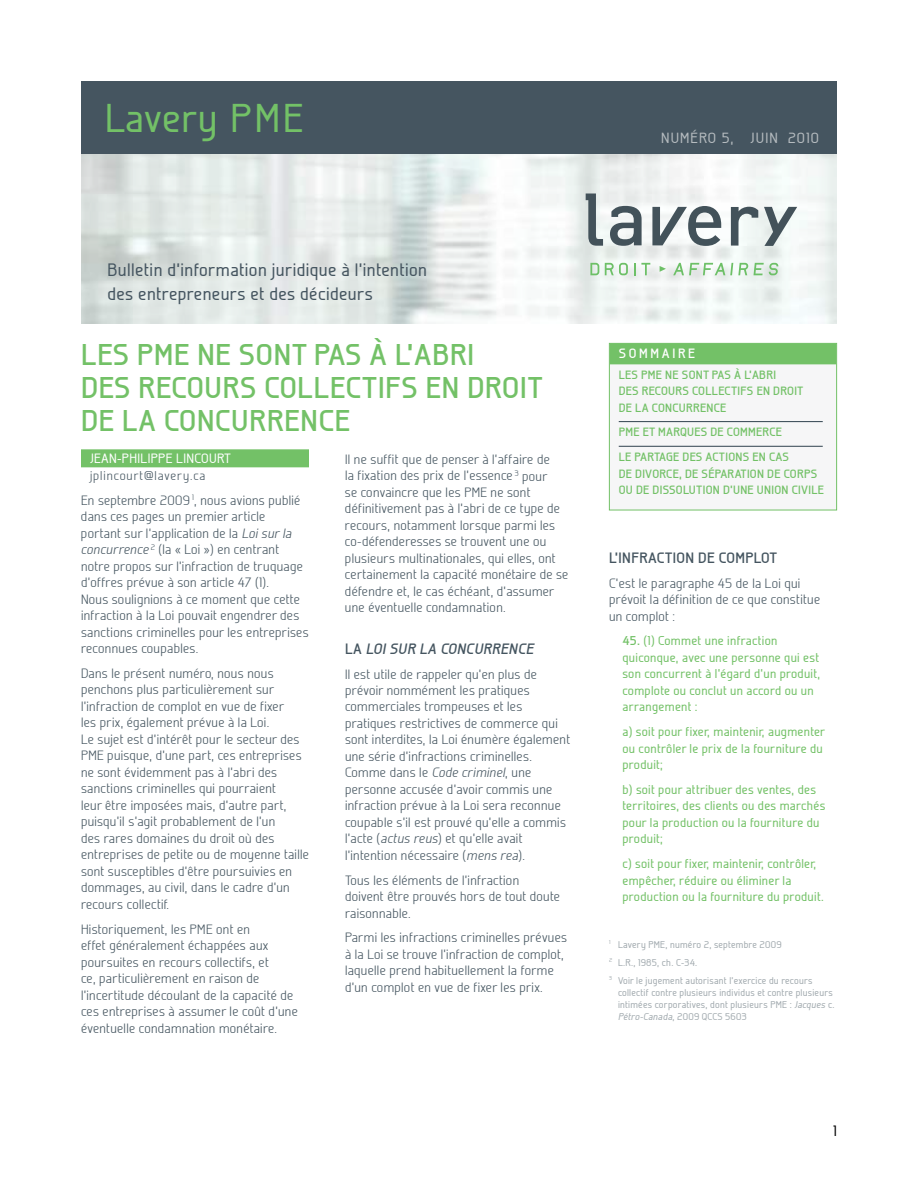
<style>
.page{position:relative;width:918px;height:1188px;background:#fff}
.page>*{position:absolute;margin:0;border:0;box-sizing:border-box;transform-origin:0 0}
.t1{font:500 40.2px "Galette";letter-spacing:.015em;color:#73c167}
.t2{font:700 30px/33px "Galette";letter-spacing:.025em;color:#73c167}
.t3{font:500 18px/24px "Galette";letter-spacing:.025em;color:#455560}
.t4{font:italic 700 15px "Galette";letter-spacing:.025em;color:#455560}
.t5{font:700 15px "Galette";letter-spacing:.025em;color:#455560}
.t6{font:500 15px "Galette";color:#000}
.t7{font:500 14.7px "Galette";letter-spacing:.075em;color:#b5bbbf}
.t8{font:300 13.5px/16.5px "Galette";letter-spacing:.025em;color:#455560}
.t9{font:500 13.5px "Galette";letter-spacing:.025em;color:#fff}
.t10{font:700 13.5px "Galette";letter-spacing:.2em;color:#fff}
.t11{font:500 12.75px/16.5px "Galette";letter-spacing:.025em;color:#73c167}
.t12{font:300 12.75px "Galette";letter-spacing:.075em;color:#455560}
.t13{font:700 12px/16.5px "Galette";letter-spacing:.025em;color:#73c167}
.t14{font:500 9.75px/18px "Galette";letter-spacing:.025em;color:#a2aaaf}
.s1{font-style:italic}
.s2{font-style:normal}
.s3{font-weight:700}
</style>
<div class="page">
<img style="left:81px;top:153px;width:756px;height:171px">
<svg style="left:610px;top:206px;width:32px;height:40px"></svg>
<svg style="left:586px;top:193px;width:17px;height:53px"></svg>
<svg style="left:652px;top:206px;width:69px;height:40px"></svg>
<svg style="left:731px;top:207px;width:27px;height:39px"></svg>
<svg style="left:764px;top:207px;width:33px;height:39px"></svg>
<svg style="left:590px;top:263px;width:9px;height:12px"></svg>
<svg style="left:605px;top:263px;width:23px;height:12px"></svg>
<svg style="left:634px;top:263px;width:16px;height:12px"></svg>
<svg style="left:673px;top:263px;width:75px;height:12px"></svg>
<svg style="left:754px;top:263px;width:24px;height:12px"></svg>
<svg style="left:660px;top:266px;width:6px;height:6px"></svg>
<div style="left:81px;top:81px;width:756px;height:72px;background:#455560"></div>
<div style="left:81px;top:449px;width:228px;height:18px;background:#73c167"></div>
<div style="left:609px;top:343px;width:228px;height:167px;background:#f6f6f7"></div>
<div style="left:610px;top:343px;width:226px;height:21px;background:#73c167"></div>
<hr style="left:619px;top:421px;width:204px;height:1px;background:#455560">
<hr style="left:619px;top:446px;width:204px;height:1px;background:#455560">
<div style="left:609px;top:343px;width:228px;height:167px;border:1px solid #73c167"></div>
<h1 class="t1" style="left:105px;top:93px;width:200px">Lavery PME</h1>
<p class="t7" style="left:661px;top:129px;width:159px">NUméro 5, Juin 2010</p>
<h3 class="t3" style="left:108px;top:257px;width:321px">Bulletin d’information juridique à l’intention des entrepreneurs et des décideurs</h3>
<h2 class="t2" style="left:81px;top:337px;width:464px">LES PME NE SONT PAS À L’ABRI<br>DES RECOURS COLLECTIFS EN DROIT<br>DE LA CONCURRENCE</h2>
<p class="t9" style="left:90px;top:450px;width:69px">Jean-Philippe</p>
<p class="t9" style="left:176px;top:450px;width:57px">Lincourt</p>
<p class="t12" style="left:90px;top:468px;width:117px">jplincourt@lavery.ca</p>
<p class="t8" style="left:81px;top:492px;width:229px">En septembre 2009 <sup>1</sup>, nous avions publié dans ces pages un premier article portant sur l’application de la <span class="s1">Loi sur la concurrence</span> <sup>2</sup> (la « Loi ») en centrant notre propos sur l’infraction de truquage d’offres prévue à son article 47 (1).<br>Nous soulignions à ce moment que cette infraction à la Loi pouvait engendrer des sanctions criminelles pour les entreprises reconnues coupables.</p>
<p class="t8" style="left:81px;top:665px;width:230px">Dans le présent numéro, nous nous penchons plus particulièrement sur l’infraction de complot en vue de fixer<br>les prix, également prévue à la Loi.<br>Le sujet est d’intérêt pour le secteur des PME puisque, d’une part, ces entreprises ne sont évidemment pas à l’abri des sanctions criminelles qui pourraient<br>leur être imposées mais, d’autre part, puisqu’il s’agit probablement de l’un<br>des rares domaines du droit où des entreprises de petite ou de moyenne taille sont susceptibles d’être poursuivies en dommages, au civil, dans le cadre d’un recours collectif.</p>
<p class="t8" style="left:81px;top:921px;width:218px">Historiquement, les PME ont en<br>effet généralement échappées aux poursuites en recours collectifs, et<br>ce, particulièrement en raison de l’incertitude découlant de la capacité de ces entreprises à assumer le coût d’une éventuelle condamnation monétaire.</p>
<p class="t8" style="left:345px;top:451px;width:225px">Il ne suffit que de penser à l’affaire de<br>la fixation des prix de l’essence <sup>3</sup> pour<br>se convaincre que les PME ne sont définitivement pas à l’abri de ce type de recours, notamment lorsque parmi les co-défenderesses se trouvent une ou plusieurs multinationales, qui elles, ont certainement la capacité monétaire de se défendre et, le cas échéant, d’assumer une éventuelle condamnation.</p>
<p class="t4" style="left:345px;top:639px;width:190px"><span class="s2">LA</span> LOI SUR LA CONCURRENCE</p>
<p class="t8" style="left:345px;top:665px;width:227px">Il est utile de rappeler qu’en plus de prévoir nommément les pratiques commerciales trompeuses et les pratiques restrictives de commerce qui sont interdites, la Loi énumère également une série d’infractions criminelles.<br>Comme dans le <span class="s1">Code criminel</span>, une personne accusée d’avoir commis une infraction prévue à la Loi sera reconnue coupable s’il est prouvé qu’elle a commis l’acte (<span class="s1">actus reus</span>) et qu’elle avait l’intention nécessaire (<span class="s1">mens rea</span>).</p>
<p class="t8" style="left:345px;top:872px;width:217px">Tous les éléments de l’infraction doivent être prouvés hors de tout doute raisonnable.</p>
<p class="t8" style="left:345px;top:929px;width:224px">Parmi les infractions criminelles prévues à la Loi se trouve l’infraction de complot, laquelle prend habituellement la forme d’un complot en vue de fixer les prix.</p>
<p class="t10" style="left:619px;top:345px;width:78px">SOMM AIRE</p>
<p class="t13" style="left:619px;top:366px;width:186px">LES PME NE SONT PAS À L’ABRI<br>DES RECOURS COLLECTIFS EN DROIT<br>DE LA CONCURRENCE</p>
<p class="t13" style="left:619px;top:424px;width:76px">PME ET MARQUES</p>
<p class="t13" style="left:710px;top:424px;width:53px">DE COMMERCE</p>
<p class="t13" style="left:619px;top:448px;width:29px">LE PARTA</p>
<p class="t13" style="left:666px;top:448px;width:24px">GE DES</p>
<p class="t13" style="left:706px;top:448px;width:8px">ACTIONS</p>
<p class="t13" style="left:752px;top:448px;width:24px">EN CAS</p>
<p class="t13" style="left:619px;top:465px;width:41px">DE DIVORCE</p>
<p class="t13" style="left:679px;top:465px;width:49px">, DE SÉPARATION</p>
<p class="t13" style="left:767px;top:465px;width:51px">DECORPS</p>
<p class="t13" style="left:619px;top:481px;width:41px">OUDEDISSO</p>
<p class="t13" style="left:683px;top:481px;width:13px">LUTION</p>
<p class="t13" style="left:723px;top:481px;width:18px">D’UNE</p>
<p class="t13" style="left:757px;top:481px;width:8px">UNION</p>
<p class="t13" style="left:792px;top:481px;width:33px">CIVILE</p>
<p class="t5" style="left:609px;top:548px;width:170px">L’INFRACTION DE COMPLOT</p>
<p class="t8" style="left:609px;top:575px;width:213px">C’est le paragraphe 45 de la Loi qui prévoit la définition de ce que constitue un complot :</p>
<p class="t11" style="left:622px;top:632px;width:199px"><span class="s3">45.</span> (1) Commet une infraction quiconque, avec une personne qui est son concurrent à l’égard d’un produit, complote ou conclut un accord ou un arrangement :</p>
<p class="t11" style="left:622px;top:723px;width:204px">a) soit pour fixer, maintenir, augmenter ou contrôler le prix de la fourniture du produit;</p>
<p class="t11" style="left:622px;top:781px;width:204px">b) soit pour attribuer des ventes, des territoires, des clients ou des marchés pour la production ou la fourniture du produit;</p>
<p class="t11" style="left:622px;top:855px;width:203px">c) soit pour fixer, maintenir, contrôler, empêcher, réduire ou éliminer la production ou la fourniture du produit.</p>
<p class="t14" style="left:609px;top:935px;width:205px"><sup>1</sup> Lavery PME, numéro 2, septembre 2009<br><sup>2</sup> L.R., 1985, ch. C-34.<br><sup>3</sup> Voir le jugement autorisant l’exercice du recours</p>
<p class="t14" style="left:618px;top:986px;width:218px;line-height:12px">collectif contre plusieurs individus et contre plusieurs intimées corporatives, dont plusieurs PME : <span class="s1">Jacques</span> c.<br><span class="s1">Pétro-Canada</span>, 2009 QCCS 5603</p>
<p class="t6" style="left:833px;top:1122px;width:5px">1</p>
</div>
